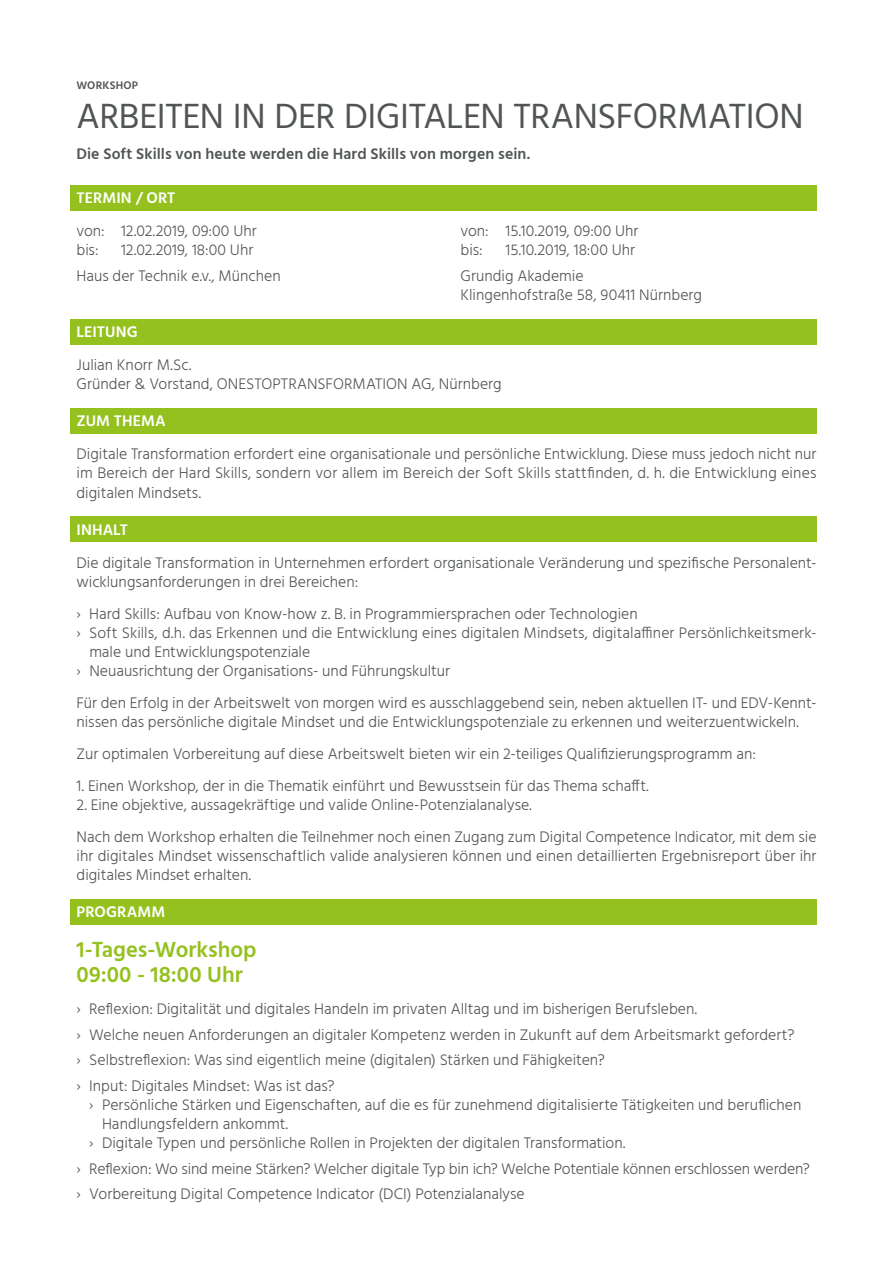
<style>
.page{position:relative;width:893px;height:1263px;background:#fff}
.page>*{position:absolute;margin:0;border:0;box-sizing:border-box;transform-origin:0 0}
.t1{font:36px "Hind";letter-spacing:-.01em;color:#525556}
.t2{font:600 22.5px/25.5px "Hind";color:#95c11f}
.t3{font:300 15.75px/19.2px "Hind";color:#525556}
.t4{font:600 15.75px "Hind";letter-spacing:.005em;color:#525556}
.t5{font:600 15.75px "Hind";color:#fff}
.t6{font:600 11.25px "Hind";letter-spacing:.02em;color:#525556}
</style>
<div class="page">
<div style="left:70px;top:185px;width:746px;height:25px;background:#95c11f"></div>
<div style="left:70px;top:319px;width:746px;height:25px;background:#95c11f"></div>
<div style="left:70px;top:408px;width:746px;height:26px;background:#95c11f"></div>
<div style="left:70px;top:517px;width:746px;height:25px;background:#95c11f"></div>
<div style="left:70px;top:899px;width:746px;height:26px;background:#95c11f"></div>
<p class="t6" style="left:77px;top:78px;width:63px">WORKSHOP</p>
<h1 class="t1" style="left:77px;top:91px;width:729px">ARBEITEN IN DER DIGITALEN TRANSFORMATION</h1>
<p class="t4" style="left:77px;top:143px;width:455px">Die Soft Skills von heute werden die Hard Skills von morgen sein.</p>
<p class="t5" style="left:77px;top:187px;width:100px">TERMIN / ORT</p>
<p class="t3" style="left:77px;top:222px;width:182px">von: 12.02.2019, 09:00 Uhr</p>
<p class="t3" style="left:461px;top:222px;width:179px">von: 15.10.2019, 09:00 Uhr</p>
<p class="t3" style="left:77px;top:241px;width:24px">bis:</p>
<p class="t3" style="left:121px;top:241px;width:134px">12.02.2019, 18:00 Uhr</p>
<p class="t3" style="left:461px;top:241px;width:24px">bis:</p>
<p class="t3" style="left:506px;top:241px;width:131px">15.10.2019, 18:00 Uhr</p>
<p class="t3" style="left:77px;top:267px;width:206px">Haus der Technik e.v., München</p>
<p class="t3" style="left:461px;top:267px;width:243px">Grundig Akademie<br>Klingenhofstraße 58, 90411 Nürnberg</p>
<p class="t5" style="left:77px;top:321px;width:63px">LEITUNG</p>
<p class="t3" style="left:77px;top:356px;width:427px">Julian Knorr M.Sc.<br>Gründer &amp; Vorstand, ONESTOPTRANSFORMATION AG, Nürnberg</p>
<p class="t5" style="left:77px;top:410px;width:91px">ZUM THEMA</p>
<p class="t3" style="left:77px;top:445px;width:741px;text-align:justify">Digitale Transformation erfordert eine organisationale und persönliche Entwicklung. Diese muss jedoch nicht nur im Bereich der Hard Skills, sondern vor allem im Bereich der Soft Skills stattfinden, d. h. die Entwicklung eines digitalen Mindsets.</p>
<p class="t5" style="left:77px;top:518px;width:53px">INHALT</p>
<p class="t3" style="left:77px;top:554px;width:741px">Die digitale Transformation in Unternehmen erfordert organisationale Veränderung und spezifische Personalent&shy;wicklungsanforderungen in drei Bereichen:</p>
<p class="t3" style="left:77px;top:605px;width:563px">› Hard Skills: Aufbau von Know-how z. B. in Programmiersprachen oder Technologien</p>
<p class="t3" style="left:77px;top:624px;width:741px">› Soft Skills, d.h. das Erkennen und die Entwicklung eines digitalen Mindsets, digitalaffiner Persönlichkeitsmerk-</p>
<p class="t3" style="left:89px;top:643px;width:222px">male und Entwicklungspotenziale</p>
<p class="t3" style="left:77px;top:662px;width:375px">› Neuausrichtung der Organisations- und Führungskultur</p>
<p class="t3" style="left:77px;top:694px;width:741px">Für den Erfolg in der Arbeitswelt von morgen wird es ausschlaggebend sein, neben aktuellen IT- und EDV-Kennt&shy;nissen das persönliche digitale Mindset und die Entwicklungspotenziale zu erkennen und weiterzuentwickeln.</p>
<p class="t3" style="left:77px;top:745px;width:681px">Zur optimalen Vorbereitung auf diese Arbeitswelt bieten wir ein 2-teiliges Qualifizierungsprogramm an:</p>
<p class="t3" style="left:77px;top:777px;width:574px">1. Einen Workshop, der in die Thematik einführt und Bewusstsein für das Thema schafft.</p>
<p class="t3" style="left:77px;top:790px;width:741px;line-height:32px">2. Eine objektive, aussagekräftige und valide Online-Potenzialanalyse.<br>Nach dem Workshop erhalten die Teilnehmer noch einen Zugang zum Digital Competence Indicator, mit dem sie</p>
<p class="t3" style="left:77px;top:847px;width:741px">ihr digitales Mindset wissenschaftlich valide analysieren können und einen detaillierten Ergebnisreport über ihr digitales Mindset erhalten.</p>
<p class="t5" style="left:77px;top:901px;width:90px">PROGRAMM</p>
<h2 class="t2" style="left:77px;top:938px;width:181px">1-Tages-Workshop<br>09:00 - 18:00 Uhr</h2>
<p class="t3" style="left:77px;top:997px;width:719px;line-height:25.5px">› Reflexion: Digitalität und digitales Handeln im privaten Alltag und im bisherigen Berufsleben.<br>› Welche neuen Anforderungen an digitaler Kompetenz werden in Zukunft auf dem Arbeitsmarkt gefordert? › Selbstreflexion: Was sind eigentlich meine (digitalen) Stärken und Fähigkeiten?<br>› Input: Digitales Mindset: Was ist das?</p>
<p class="t3" style="left:89px;top:1096px;width:713px">› Persönliche Stärken und Eigenschaften, auf die es für zunehmend digitalisierte Tätigkeiten und beruflichen</p>
<p class="t3" style="left:102px;top:1115px;width:188px">Handlungsfeldern ankommt.</p>
<p class="t3" style="left:89px;top:1134px;width:538px">› Digitale Typen und persönliche Rollen in Projekten der digitalen Transformation.</p>
<p class="t3" style="left:77px;top:1156px;width:735px;line-height:25.5px">› Reflexion: Wo sind meine Stärken? Welcher digitale Typ bin ich? Welche Potentiale können erschlossen werden? › Vorbereitung Digital Competence Indicator (DCI) Potenzialanalyse</p>
</div>
